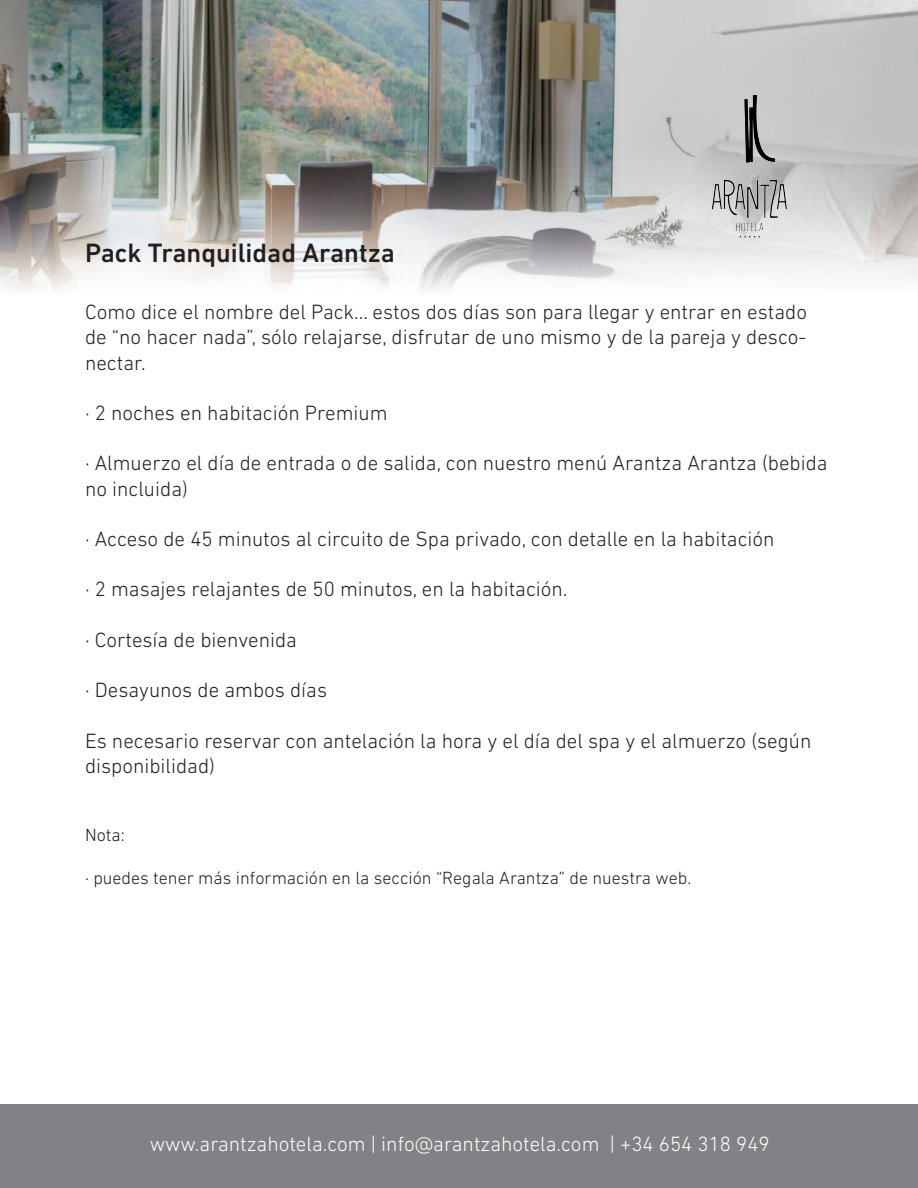
<style>
.page{position:relative;width:918px;height:1188px;background:#fff}
.page>*{position:absolute;margin:0;border:0;box-sizing:border-box;transform-origin:0 0}
.título{font:500 27px "DIN Next LT Pro";color:#231f20}
.texto{font:300 21px/25.2px "DIN Next LT Pro";color:#231f20}
.t1{font:300 21px "DIN Next LT Pro";color:#fff}
.texto_pequeño{font:300 18px "DIN Next LT Pro";color:#231f20}
</style>
<div class="page">
<div style="left:0;top:1104px;width:918px;height:84px;background:#808285"></div>
<img style="left:0;top:0;width:918px;height:290px">
<img style="left:673px;top:69px;width:160px;height:190px">
<p class="título" style="left:85px;top:237px;width:311px">Pack Tranquilidad Arantza</p>
<p class="texto" style="left:85px;top:299px;width:724px;text-align:justify">Como dice el nombre del Pack... estos dos días son para llegar y entrar en estado de “no hacer nada”, sólo relajarse, disfrutar de uno mismo y de la pareja y desco&shy;nectar.</p>
<p class="texto" style="left:85px;top:400px;width:304px">· 2 noches en habitación Premium</p>
<p class="texto" style="left:85px;top:450px;width:744px">· Almuerzo el día de entrada o de salida, con nuestro menú Arantza Arantza (bebida no incluida)</p>
<p class="texto" style="left:85px;top:526px;width:691px">· Acceso de 45 minutos al circuito de Spa privado, con detalle en la habitación</p>
<p class="texto" style="left:85px;top:576px;width:484px">· 2 masajes relajantes de 50 minutos, en la habitación.</p>
<p class="texto" style="left:85px;top:627px;width:213px">· Cortesía de bienvenida</p>
<p class="texto" style="left:85px;top:677px;width:244px">· Desayunos de ambos días</p>
<p class="texto" style="left:85px;top:728px;width:728px">Es necesario reservar con antelación la hora y el día del spa y el almuerzo (según disponibilidad)</p>
<p class="texto_pequeño" style="left:85px;top:825px;width:41px">Nota:</p>
<p class="texto_pequeño" style="left:85px;top:868px;width:608px">· puedes tener más información en la sección “Regala Arantza” de nuestra web.</p>
<p class="t1" style="left:150px;top:1132px;width:622px">www.arantzahotela.com | info@arantzahotela.com | +34 654 318 949</p>
</div>
